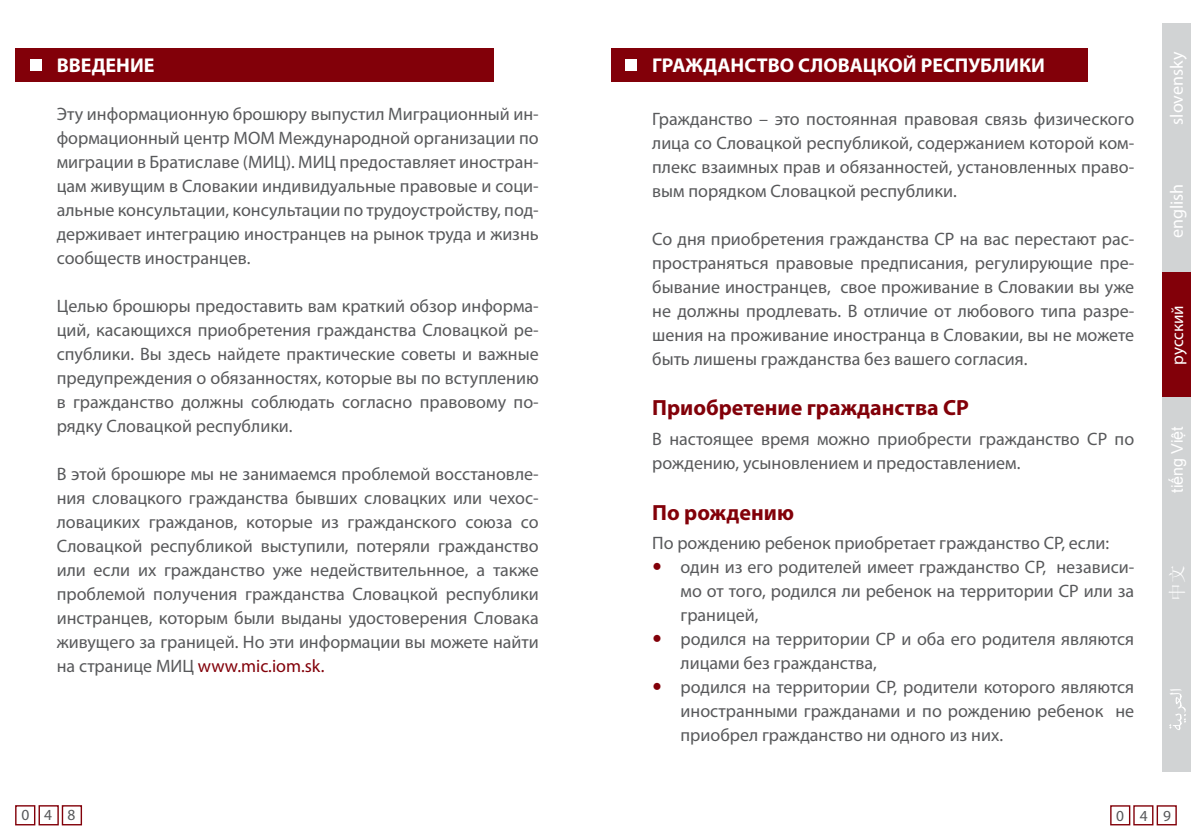
<style>
.page{position:relative;width:1191px;height:840px;background:#fff}
.page>*{position:absolute;margin:0;border:0;box-sizing:border-box;transform-origin:0 0}
.t1{font:700 22px "Myriad Pro";color:#820009}
.t2{font:700 20px "Myriad Pro";color:#fff}
.t3{font:18px/24px "Myriad Pro";color:#58595b;text-align:justify}
.t4{font:18px "Myriad Pro";color:#fff}
.t5{font:18px "Sim Sun";color:#fff}
.t6{font:17px "Myriad Pro";letter-spacing:-.005em;color:#fff}
.t7{font:16px "Arial";color:#fff}
.t8{font:15.4px "Myriad Pro";letter-spacing:1em;color:#58595b}
.s1{color:#820009}
</style>
<div class="page">
<div style="left:39px;top:804px;width:20px;height:21px;border:1px solid #820009"></div>
<div style="left:62px;top:804px;width:20px;height:21px;border:1px solid #820009"></div>
<div style="left:15px;top:804px;width:20px;height:21px;border:1px solid #820009"></div>
<div style="left:1162px;top:23px;width:29px;height:249px;background:#d1d3d4"></div>
<div style="left:1162px;top:272px;width:29px;height:125px;background:#820009"></div>
<div style="left:1162px;top:397px;width:29px;height:125px;background:#d1d3d4"></div>
<div style="left:1162px;top:522px;width:29px;height:249px;background:#d1d3d4"></div>
<svg style="left:1169px;top:689px;width:17px;height:40px"></svg>
<div style="left:1133px;top:804px;width:20px;height:21px;border:1px solid #820009"></div>
<div style="left:1156px;top:804px;width:20px;height:21px;border:1px solid #820009"></div>
<div style="left:1110px;top:804px;width:20px;height:21px;border:1px solid #820009"></div>
<div style="left:15px;top:48px;width:478px;height:33px;background:#820009"></div>
<div style="left:30px;top:59px;width:12px;height:11px;background:#fff"></div>
<div style="left:610px;top:48px;width:477px;height:34px;background:#820009"></div>
<div style="left:625px;top:59px;width:12px;height:12px;background:#fff"></div>
<p class="t2" style="left:57px;top:57px;width:99px">ВВЕДЕНИЕ</p>
<p class="t3" style="left:57px;top:104px;width:483px">Эту информационную брошюру выпустил Миграционный ин&shy;формационный центр МОМ Международной организации по миграции в Братиславе (МИЦ). МИЦ предоставляет иностран&shy;цам живущим в Словакии индивидуальные правовые и соци&shy;альные консультации, консультации по трудоустройству, под&shy;держивает интеграцию иностранцев на рынок труда и жизнь сообществ иностранцев.</p>
<p class="t3" style="left:57px;top:296px;width:483px">Целью брошюры предоставить вам краткий обзор информа&shy;ций, касающихся приобретения гражданства Словацкой ре&shy;спублики. Вы здесь найдете практические советы и важные предупреждения о обязанностях, которые вы по вступлению в гражданство должны соблюдать согласно правовому по&shy;рядку Словацкой республики.</p>
<p class="t3" style="left:57px;top:464px;width:483px">В этой брошюре мы не занимаемся проблемой восстановле&shy;ния словацкого гражданства бывших словацких или чехос&shy;ловациких гражданов, которые из гражданского союза со Словацкой республикой выступили, потеряли гражданство или если их гражданство уже недействительнное, а также проблемой получения гражданства Словацкой республики инстранцев, которым были выданы удостоверения Словака живущего за границей. Но эти информации вы можете найти на странице МИЦ <span class="s1">www.mic.iom.sk.</span></p>
<p class="t8" style="left:21px;top:808px;width:56px">048</p>
<p class="t2" style="left:652px;top:57px;width:394px">ГРАЖДАНСТВО СЛОВАЦКОЙ РЕСПУБЛИКИ</p>
<p class="t3" style="left:652px;top:108px;width:483px">Гражданство – это постоянная правовая связь физического лица со Словацкой республикой, содержанием которой ком&shy;плекс взаимных прав и обязанностей, установленных право&shy;вым порядком Словацкой республики.</p>
<p class="t3" style="left:652px;top:228px;width:483px">Со дня приобретения гражданства СР на вас перестают рас&shy;пространяться правовые предписания, регулирующие пре&shy;бывание иностранцев, свое проживание в Словакии вы уже не должны продлевать. В отличие от любового типа разре&shy;шения на проживание иностранца в Словакии, вы не можете быть лишены гражданства без вашего согласия.</p>
<p class="t1" style="left:652px;top:399px;width:318px">Приобретение гражданства СР</p>
<p class="t3" style="left:652px;top:428px;width:483px">В настоящее время можно приобрести гражданство СР по рождению, усыновлением и предоставлением.</p>
<p class="t1" style="left:652px;top:503px;width:143px">По рождению</p>
<p class="t3" style="left:680px;top:532px;width:455px;text-align:left;text-indent:-28px">По рождению ребенок приобретает гражданство СР, если: один из его родителей имеет гражданство СР, независи&shy;мо от того, родился ли ребенок на территории СР или за границей,<br>родился на территории СР и оба его родителя являются лицами без гражданства,<br>родился на территории СР, родители которого являются иностранными гражданами и по рождению ребенок не приобрел гражданство ни одного из них.</p>
<p class="t4" style="left:1169px;top:125px;width:74px;rotate:-90deg">slovensky</p>
<p class="t4" style="left:1169px;top:238px;width:56px;rotate:-90deg">english</p>
<p class="t6" style="left:1171px;top:364px;width:61px;rotate:-90deg">русский</p>
<p class="t7" style="left:1168px;top:492px;width:68px;rotate:-90deg">tiếng Việt</p>
<p class="t5" style="left:1167px;top:600px;width:37px;rotate:-90deg">中文</p>
<p class="t8" style="left:1116px;top:809px;width:56px">049</p>
</div>
